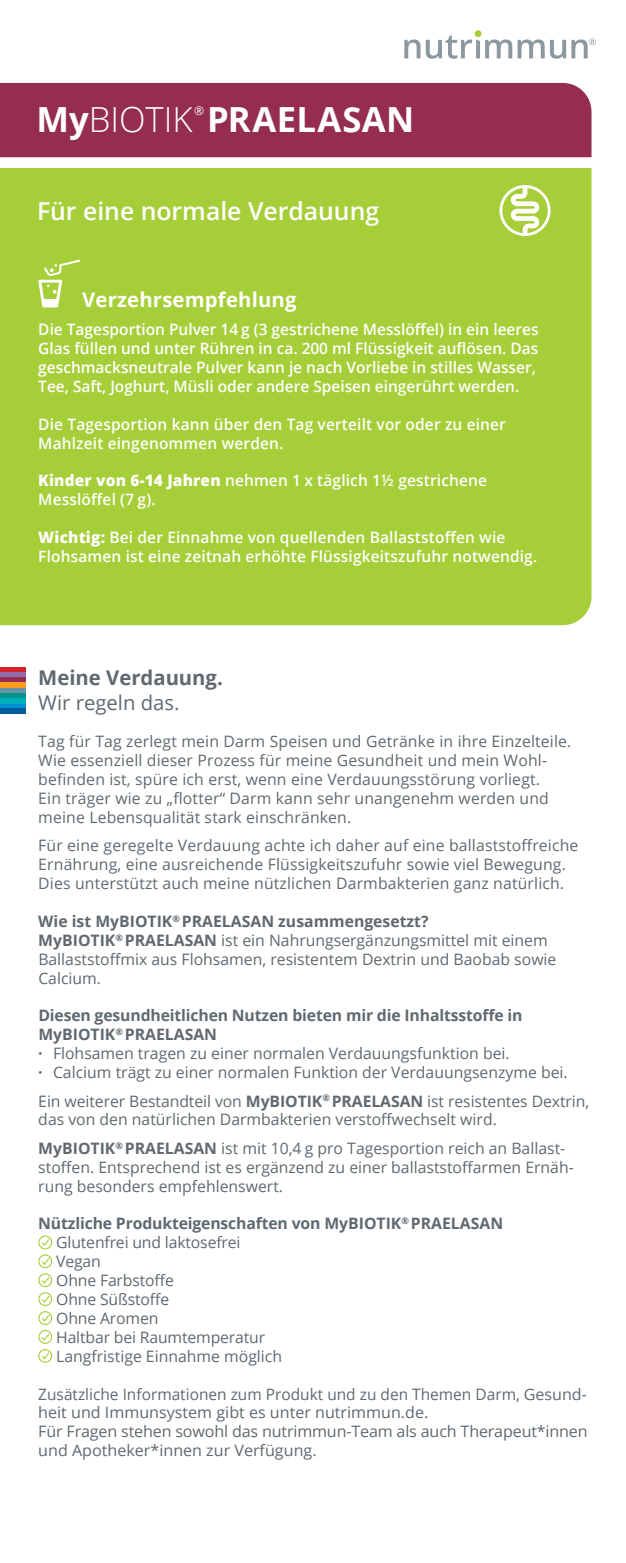
<style>
.page{position:relative;width:626px;height:1563px;background:#fff}
.page>*{position:absolute;margin:0;border:0;box-sizing:border-box;transform-origin:0 0}
.t1{font:700 34.65px "Open Sans";letter-spacing:.01em;color:#fff}
.t2{font:600 24.75px "Open Sans";color:#fff}
.t3{font:700 20.25px "Open Sans";letter-spacing:.01em;color:#fff}
.t4{font:700 20.25px "Open Sans";color:#5f696f}
.t5{font:20.25px "Open Sans";color:#5f696f}
.t6{font:15.75px/18.9px "Open Sans";color:#5f696f}
.t7{font:600 15.75px/18.9px "Open Sans";letter-spacing:.005em;color:#fff}
.t8{font:12.15px "Open Sans";color:#fff}
.s1{font-weight:300}
.s2{font-weight:800}
.s3{font-weight:700}
</style>
<div class="page">
<div style="left:0;top:83px;width:591px;height:74px;background:#942d4e"></div>
<div style="left:0;top:168px;width:591px;height:457px;background:#a6ce39"></div>
<svg style="left:404px;top:36px;width:191px;height:23px"></svg>
<div style="left:474px;top:30px;width:7px;height:7px;background:#a6ce39;border-radius:50%"></div>
<svg style="left:499px;top:185px;width:51px;height:51px"></svg>
<div style="left:0;top:687px;width:26px;height:6px;background:#6894a8"></div>
<div style="left:0;top:667px;width:26px;height:5px;background:#d1232a"></div>
<div style="left:0;top:672px;width:26px;height:5px;background:#956cae"></div>
<div style="left:0;top:677px;width:26px;height:5px;background:#942d4e"></div>
<div style="left:0;top:682px;width:26px;height:6px;background:#f89c1c"></div>
<div style="left:0;top:693px;width:26px;height:5px;background:#00958a"></div>
<div style="left:0;top:703px;width:26px;height:5px;background:#008fd5"></div>
<div style="left:0;top:708px;width:26px;height:6px;background:#005d9c"></div>
<div style="left:0;top:698px;width:26px;height:5px;background:#00b0bc"></div>
<svg style="left:41px;top:1238px;width:9px;height:9px"></svg>
<div style="left:38px;top:1235px;width:14px;height:14px;border:1px solid #a6ce39;border-radius:50%"></div>
<svg style="left:41px;top:1257px;width:9px;height:9px"></svg>
<div style="left:38px;top:1254px;width:14px;height:14px;border:1px solid #a6ce39;border-radius:50%"></div>
<svg style="left:41px;top:1276px;width:9px;height:8px"></svg>
<div style="left:38px;top:1273px;width:14px;height:14px;border:1px solid #a6ce39;border-radius:50%"></div>
<svg style="left:41px;top:1294px;width:9px;height:9px"></svg>
<div style="left:38px;top:1292px;width:14px;height:14px;border:1px solid #a6ce39;border-radius:50%"></div>
<svg style="left:41px;top:1313px;width:9px;height:9px"></svg>
<div style="left:38px;top:1311px;width:14px;height:14px;border:1px solid #a6ce39;border-radius:50%"></div>
<svg style="left:41px;top:1332px;width:9px;height:9px"></svg>
<div style="left:38px;top:1330px;width:14px;height:14px;border:1px solid #a6ce39;border-radius:50%"></div>
<svg style="left:41px;top:1351px;width:9px;height:9px"></svg>
<div style="left:38px;top:1349px;width:14px;height:13px;border:1px solid #a6ce39;border-radius:50%"></div>
<svg style="left:38px;top:260px;width:42px;height:47px"></svg>
<p class="t8" style="left:194px;top:102px;width:12px">®</p>
<h1 class="t1" style="left:36px;top:95px;width:379px">My<span class="s1">BIOTIK</span> PRAELASAN</h1>
<h2 class="t2" style="left:37px;top:194px;width:343px">Für eine normale Verdauung</h2>
<p class="t3" style="left:82px;top:286px;width:216px">Verzehrsempfehlung</p>
<p class="t7" style="left:38px;top:320px;width:501px">Die Tagesportion Pulver 14 g (3 gestrichene Messlöffel) in ein leeres Glas füllen und unter Rühren in ca. 200 ml Flüssigkeit auflösen. Das geschmacksneutrale Pulver kann je nach Vorliebe in stilles Wasser, Tee, Saft, Joghurt, Müsli oder andere Speisen eingerührt werden.</p>
<p class="t7" style="left:38px;top:414px;width:468px">Die Tagesportion kann über den Tag verteilt vor oder zu einer<br>Mahlzeit eingenommen werden.</p>
<p class="t7" style="left:38px;top:471px;width:450px"><span class="s2">Kinder von 6-14 Jahren</span> nehmen 1 x täglich 1½ gestrichene<br>Messlöffel (7 g).</p>
<p class="t7" style="left:38px;top:528px;width:500px"><span class="s2">Wichtig:</span> Bei der Einnahme von quellenden Ballaststoffen wie<br>Flohsamen ist eine zeitnah erhöhte Flüssigkeitszufuhr notwendig.</p>
<p class="t4" style="left:38px;top:663px;width:186px">Meine Verdauung.</p>
<p class="t5" style="left:38px;top:688px;width:143px">Wir regeln das.</p>
<p class="t6" style="left:38px;top:732px;width:534px">Tag für Tag zerlegt mein Darm Speisen und Getränke in ihre Einzelteile.<br>Wie essenziell dieser Prozess für meine Gesundheit und mein Wohl&shy;befinden ist, spüre ich erst, wenn eine Verdauungsstörung vorliegt.<br>Ein träger wie zu „flotter“ Darm kann sehr unangenehm werden und meine Lebensqualität stark einschränken.</p>
<p class="t6" style="left:38px;top:836px;width:541px">Für eine geregelte Verdauung achte ich daher auf eine ballaststoffreiche<br>Ernährung, eine ausreichende Flüssigkeitszufuhr sowie viel Bewegung.<br>Dies unterstützt auch meine nützlichen Darmbakterien ganz natürlich.</p>
<p class="t6" style="left:38px;top:911px;width:519px"><span class="s3">Wie ist MyBIOTIK</span><sup>®</sup> <span class="s3">PRAELASAN zusammengesetzt?<br>MyBIOTIK</span><sup>®</sup> <span class="s3">PRAELASAN</span> ist ein Nahrungsergänzungsmittel mit einem Ballaststoffmix aus Flohsamen, resistentem Dextrin und Baobab sowie Calcium.</p>
<p class="t6" style="left:38px;top:1006px;width:530px"><span class="s3">Diesen gesundheitlichen Nutzen bieten mir die Inhaltsstoffe in MyBIOTIK</span><sup>®</sup> <span class="s3">PRAELASAN<br>·</span> Flohsamen tragen zu einer normalen Verdauungsfunktion bei.<br><span class="s3">·</span> Calcium trägt zu einer normalen Funktion der Verdauungsenzyme bei.</p>
<p class="t6" style="left:38px;top:1091px;width:552px">Ein weiterer Bestandteil von <span class="s3">MyBIOTIK</span><sup>®</sup> <span class="s3">PRAELASAN</span> ist resistentes Dextrin, das von den natürlichen Darmbakterien verstoffwechselt wird.</p>
<p class="t6" style="left:38px;top:1138px;width:536px"><span class="s3">MyBIOTIK</span><sup>®</sup> <span class="s3">PRAELASAN</span> ist mit 10,4 g pro Tagesportion reich an Ballast&shy;stoffen. Entsprechend ist es ergänzend zu einer ballaststoffarmen Ernäh&shy;rung besonders empfehlenswert.</p>
<p class="t6" style="left:56px;top:1214px;width:448px;text-indent:-18px"><span class="s3">Nützliche Produkteigenschaften von MyBIOTIK</span><sup>®</sup> <span class="s3">PRAELASAN<br></span>Glutenfrei und laktosefrei<br>Vegan<br>Ohne Farbstoffe<br>Ohne Süßstoffe<br>Ohne Aromen<br>Haltbar bei Raumtemperatur<br>Langfristige Einnahme möglich</p>
<p class="t6" style="left:38px;top:1384px;width:550px">Zusätzliche Informationen zum Produkt und zu den Themen Darm, Gesund&shy;heit und Immunsystem gibt es unter nutrimmun.de.<br>Für Fragen stehen sowohl das nutrimmun-Team als auch Therapeut*innen und Apotheker*innen zur Verfügung.</p>
</div>
